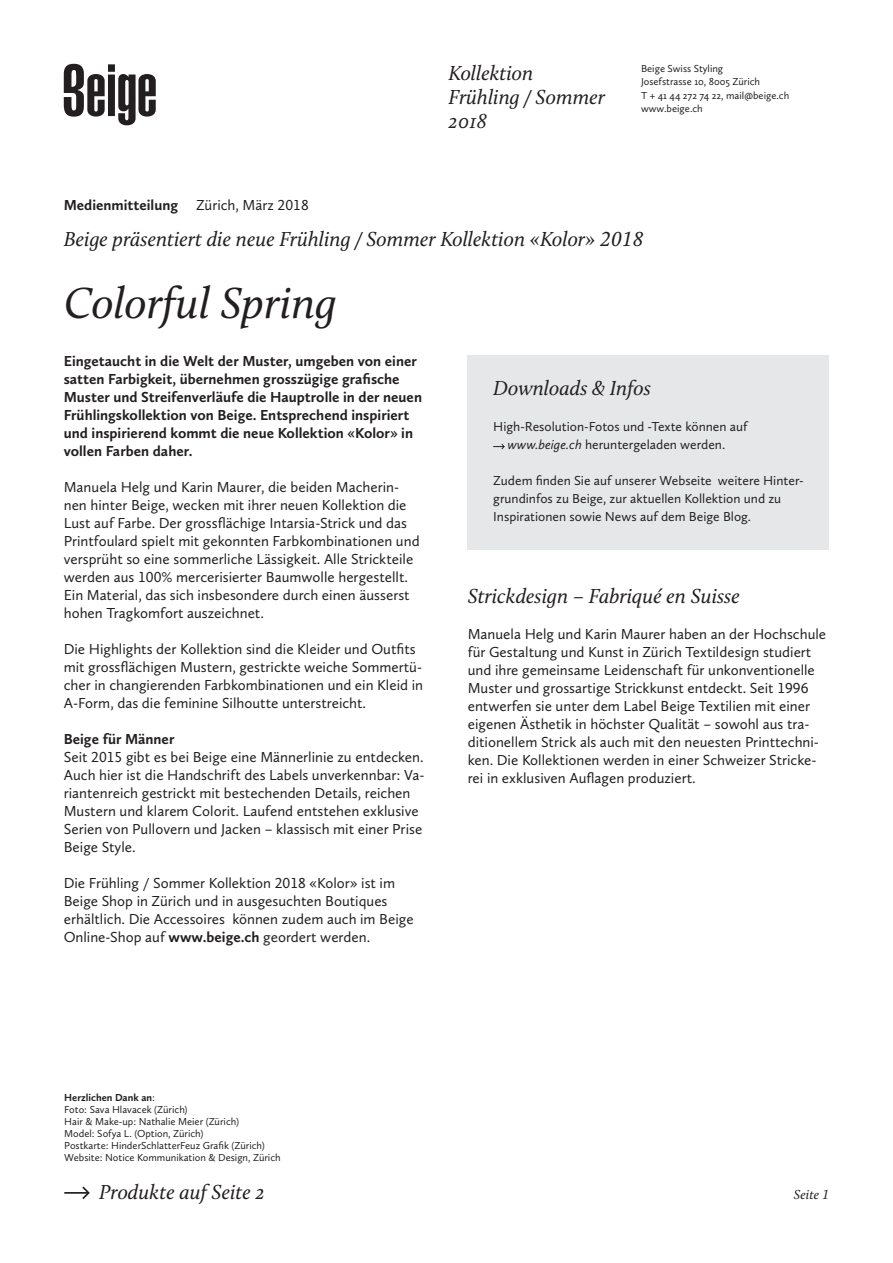
<style>
.page{position:relative;width:893px;height:1263px;background:#fff}
.page>*{position:absolute;margin:0;border:0;box-sizing:border-box;transform-origin:0 0}
.t1{font:italic 45px "Calluna";color:#231f20}
.Text{font:italic 21px "Calluna";color:#231f20}
.t2{font:15px/18px "Calluna Sans";color:#231f20}
.t3{font:700 15px/18px "Calluna Sans";color:#231f20}
.t4{font:13.5px/18px "Calluna Sans";color:#231f20}
.Text-2{font:italic 13.5px "Calluna";color:#231f20}
.Text-3{font:10.5px "Calluna Sans";color:#231f20}
.t5{font:700 10.5px "Calluna Sans";color:#231f20}
.s1{font-weight:400}
.s2{font-weight:700}
.s3{font-style:italic}
</style>
<div class="page">
<svg style="left:64px;top:64px;width:92px;height:61px"></svg>
<div style="left:468px;top:355px;width:361px;height:194px;background:#e6e7e9"></div>
<svg style="left:493px;top:444px;width:12px;height:6px"></svg>
<svg style="left:82px;top:1186px;width:8px;height:13px"></svg>
<hr style="left:64px;top:1192px;width:25px;height:2px;background:#231f20">
<p class="Text" style="left:449px;top:60px;width:86px">Kollektion</p>
<p class="Text" style="left:449px;top:84px;width:158px">Frühling / Sommer</p>
<p class="Text" style="left:449px;top:108px;width:40px">2018</p>
<p class="Text-3" style="left:641px;top:62px;width:84px">Beige Swiss Styling</p>
<p class="Text-3" style="left:641px;top:75px;width:121px">Josefstrasse 10, 8005 Zürich</p>
<p class="Text-3" style="left:641px;top:89px;width:150px">T + 41 44 272 74 22, mail@beige.ch</p>
<p class="Text-3" style="left:641px;top:102px;width:63px">www.beige.ch</p>
<p class="t3" style="left:64px;top:196px;width:246px">Medienmitteilung <span class="s1">Zürich, März 2018</span></p>
<p class="Text" style="left:64px;top:226px;width:581px">Beige präsentiert die neue Frühling / Sommer Kollektion «Kolor» 2018</p>
<p class="t1" style="left:64px;top:276px;width:274px">Colorful Spring</p>
<p class="t3" style="left:64px;top:352px;width:360px">Eingetaucht in die Welt der Muster, umgeben von einer satten Farbigkeit, übernehmen grosszügige grafische Muster und Streifenverläufe die Hauptrolle in der neuen Frühlingskollektion von Beige. Entsprechend inspiriert und inspirierend kommt die neue Kollektion «Kolor» in vollen Farben daher.</p>
<p class="t2" style="left:64px;top:478px;width:357px">Manuela Helg und Karin Maurer, die beiden Macherin&shy;nen hinter Beige, wecken mit ihrer neuen Kollektion die Lust auf Farbe. Der grossflächige Intarsia-Strick und das Printfoulard spielt mit gekonnten Farbkombinationen und versprüht so eine sommerliche Lässigkeit. Alle Strickteile werden aus 100% mercerisierter Baumwolle hergestellt.<br>Ein Material, das sich insbesondere durch einen äusserst hohen Tragkomfort auszeichnet.</p>
<p class="t2" style="left:64px;top:640px;width:361px">Die Highlights der Kollektion sind die Kleider und Outfits mit grossflächigen Mustern, gestrickte weiche Sommertü&shy;cher in changierenden Farbkombinationen und ein Kleid in A-Form, das die feminine Silhoutte unterstreicht.</p>
<p class="t3" style="left:64px;top:730px;width:112px">Beige für Männer</p>
<p class="t2" style="left:64px;top:748px;width:362px">Seit 2015 gibt es bei Beige eine Männerlinie zu entdecken.<br>Auch hier ist die Handschrift des Labels unverkennbar: Va&shy;riantenreich gestrickt mit bestechenden Details, reichen Mustern und klarem Colorit. Laufend entstehen exklusive Serien von Pullovern und Jacken – klassisch mit einer Prise Beige Style.</p>
<p class="t2" style="left:64px;top:874px;width:351px">Die Frühling / Sommer Kollektion 2018 «Kolor» ist im Beige Shop in Zürich und in ausgesuchten Boutiques erhältlich. Die Accessoires können zudem auch im Beige Online-Shop auf <span class="s2">www.beige.ch</span> geordert werden.</p>
<p class="Text" style="left:493px;top:376px;width:159px">Downloads &amp; Infos</p>
<p class="t4" style="left:493px;top:418px;width:256px">High-Resolution-Fotos und -Texte können auf</p>
<p class="t4" style="left:508px;top:436px;width:219px"><span class="s3">www.beige.ch</span> heruntergeladen werden.</p>
<p class="t4" style="left:493px;top:472px;width:312px">Zudem finden Sie auf unserer Webseite weitere Hinter&shy;grundinfos zu Beige, zur aktuellen Kollektion und zu</p>
<p class="t4" style="left:493px;top:508px;width:259px">Inspirationen sowie News auf dem Beige Blog.</p>
<p class="Text" style="left:468px;top:583px;width:273px">Strickdesign – Fabriqué en Suisse</p>
<p class="t2" style="left:468px;top:625px;width:360px">Manuela Helg und Karin Maurer haben an der Hochschule für Gestaltung und Kunst in Zürich Textildesign studiert und ihre gemeinsame Leidenschaft für unkonventionelle Muster und grossartige Strickkunst entdeckt. Seit 1996 entwerfen sie unter dem Label Beige Textilien mit einer eigenen Ästhetik in höchster Qualität – sowohl aus tra&shy;ditionellem Strick als auch mit den neuesten Printtechni&shy;ken. Die Kollektionen werden in einer Schweizer Stricke&shy;rei in exklusiven Auflagen produziert.</p>
<p class="t5" style="left:64px;top:1091px;width:92px">Herzlichen Dank an<span class="s1">:</span></p>
<p class="Text-3" style="left:64px;top:1103px;width:125px">Foto: Sava Hlavacek (Zürich)</p>
<p class="Text-3" style="left:64px;top:1115px;width:176px">Hair &amp; Make-up: Nathalie Meier (Zürich)</p>
<p class="Text-3" style="left:64px;top:1127px;width:141px">Model: Sofya L. (Option, Zürich)</p>
<p class="Text-3" style="left:64px;top:1139px;width:202px">Postkarte: HinderSchlatterFeuz Grafik (Zürich)</p>
<p class="Text-3" style="left:64px;top:1151px;width:218px">Website: Notice Kommunikation &amp; Design, Zürich</p>
<p class="Text" style="left:99px;top:1179px;width:167px">Produkte auf Seite 2</p>
<p class="Text-2" style="left:794px;top:1186px;width:37px">Seite 1</p>
</div>
